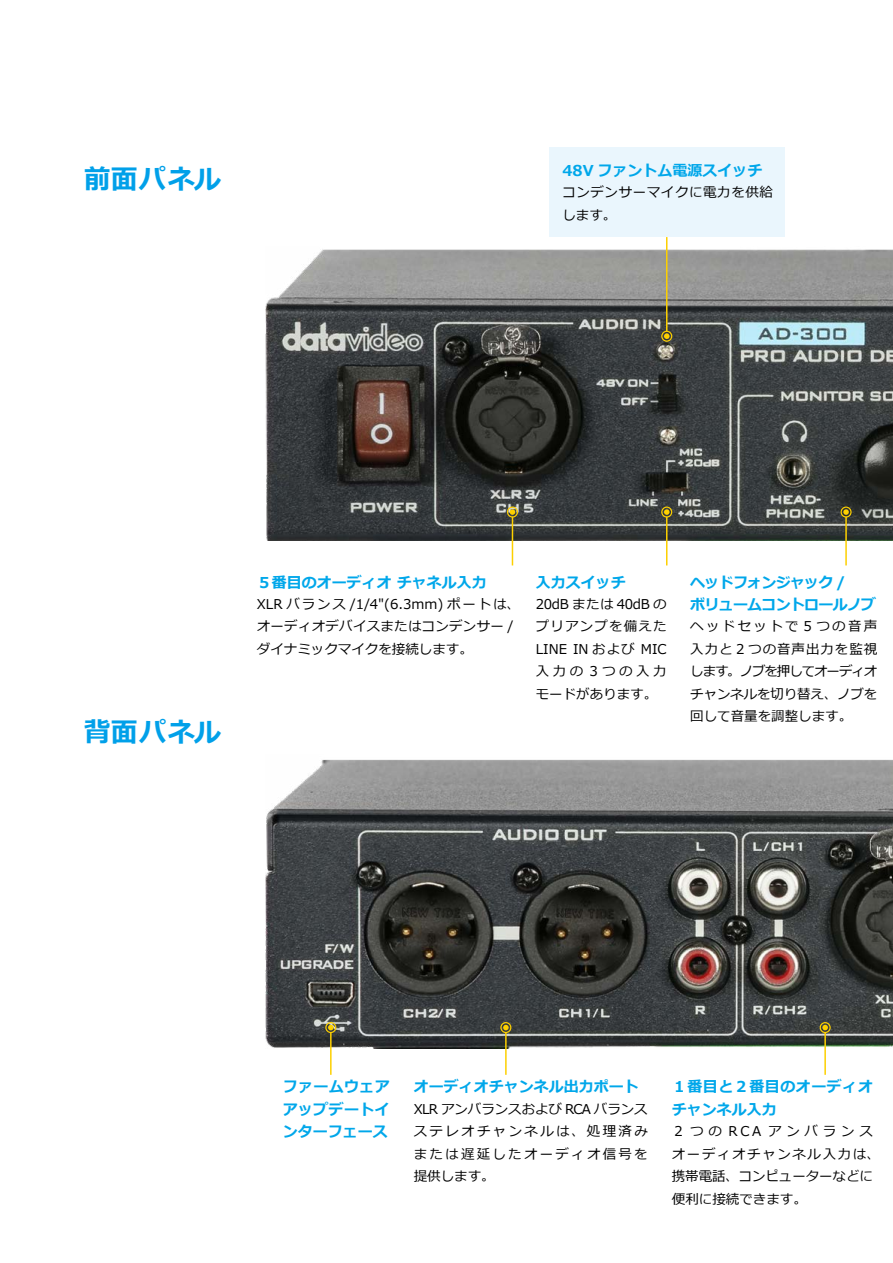
<style>
.page{position:relative;width:893px;height:1263px;background:#fff}
.page>*{position:absolute;margin:0;border:0;box-sizing:border-box;transform-origin:0 0}
.t1{font:700 27px "Meiryo";letter-spacing:.02em;color:#00a0e9}
.t2{font:700 15px/22.5px "Meiryo";color:#00a7ea;text-align:justify}
.t3{font:700 15px/22.5px "Meiryo";letter-spacing:-.05em;color:#00a7ea}
.t4{font:700 15px/22.5px "Meiryo";letter-spacing:.035em;color:#00a7ea}
.t5{font:13.5px/22.5px "Meiryo";letter-spacing:.02em;color:#000;text-align:justify}
.t6{font:13.5px/22.5px "Meiryo";letter-spacing:.115em;color:#000}
.t7{font:13.5px/22.5px "Meiryo";letter-spacing:.045em;color:#000}
</style>
<div class="page">
<div style="left:549px;top:148px;width:235px;height:89px;background:#eaf6fd"></div>
<img style="left:266px;top:246px;width:627px;height:295px">
<img style="left:266px;top:759px;width:627px;height:289px">
<hr style="left:666px;top:517px;width:1px;height:48px;background:#fdd000">
<svg style="left:664px;top:509px;width:5px;height:6px"></svg>
<div style="left:661px;top:506px;width:11px;height:12px;border:1px solid #fdd000;border-radius:50%"></div>
<hr style="left:512px;top:517px;width:1px;height:48px;background:#fdd000">
<svg style="left:510px;top:509px;width:5px;height:6px"></svg>
<div style="left:507px;top:506px;width:11px;height:12px;border:1px solid #fdd000;border-radius:50%"></div>
<hr style="left:666px;top:237px;width:1px;height:95px;background:#fdd000">
<svg style="left:664px;top:333px;width:5px;height:6px"></svg>
<div style="left:661px;top:331px;width:11px;height:11px;border:1px solid #fdd000;border-radius:50%"></div>
<hr style="left:845px;top:517px;width:2px;height:48px;background:#fdd000">
<svg style="left:843px;top:509px;width:6px;height:6px"></svg>
<div style="left:840px;top:506px;width:12px;height:12px;border:1px solid #fdd000;border-radius:50%"></div>
<hr style="left:824px;top:1032px;width:2px;height:43px;background:#fdd000">
<svg style="left:822px;top:1025px;width:6px;height:5px"></svg>
<div style="left:820px;top:1022px;width:11px;height:11px;border:1px solid #fdd000;border-radius:50%"></div>
<hr style="left:505px;top:1032px;width:2px;height:43px;background:#fdd000">
<svg style="left:503px;top:1025px;width:6px;height:5px"></svg>
<div style="left:500px;top:1022px;width:11px;height:11px;border:1px solid #fdd000;border-radius:50%"></div>
<hr style="left:330px;top:1032px;width:2px;height:43px;background:#fdd000">
<svg style="left:328px;top:1025px;width:6px;height:5px"></svg>
<div style="left:325px;top:1022px;width:11px;height:11px;border:1px solid #fdd000;border-radius:50%"></div>
<h1 class="t1" style="left:84px;top:160px;width:139px">前面パネル</h1>
<p class="t2" style="left:562px;top:160px;width:201px">48V ファントム電源スイッチ</p>
<p class="t7" style="left:562px;top:182px;width:212px">コンデンサーマイクに電力を供給します。</p>
<h1 class="t1" style="left:84px;top:713px;width:139px">背面パネル</h1>
<p class="t2" style="left:257px;top:572px;width:231px">５番目のオーディオ チャネル入力</p>
<p class="t5" style="left:257px;top:593px;width:265px;text-align:left">XLR バランス /1/4"(6.3mm) ポートは、オーディオデバイスまたはコンデンサー /ダイナミックマイクを接続します。</p>
<p class="t2" style="left:536px;top:572px;width:91px">入力スイッチ</p>
<p class="t5" style="left:536px;top:593px;width:132px">20dB または 40dB のプリアンプを備えたLINE IN および MIC入力の 3つの入力モードがあります。</p>
<p class="t3" style="left:690px;top:572px;width:187px">ヘッドフォンジャック /<br>ボリュームコントロールノブ</p>
<p class="t5" style="left:690px;top:616px;width:189px">ヘッドセットで 5 つの音声入力と 2 つの音声出力を監視します。ノブを押してオーディオチャンネルを切り替え、ノブを回して音量を調整します。</p>
<p class="t2" style="left:283px;top:1076px;width:108px">ファームウェアアップデートインターフェース</p>
<p class="t2" style="left:414px;top:1076px;width:226px">オーディオチャンネル出力ポート</p>
<p class="t5" style="left:414px;top:1098px;width:236px">XLR アンバランスおよび RCA バランスステレオチャンネルは、処理済みまたは遅延したオーディオ信号を提供します。</p>
<p class="t4" style="left:672px;top:1076px;width:203px">１番目と２番目のオーディオチャンネル入力</p>
<p class="t6" style="left:672px;top:1121px;width:209px">２つの RCA アンバランスオーディオチャンネル入力は、携帯電話、コンピューターなどに便利に接続できます。</p>
</div>
